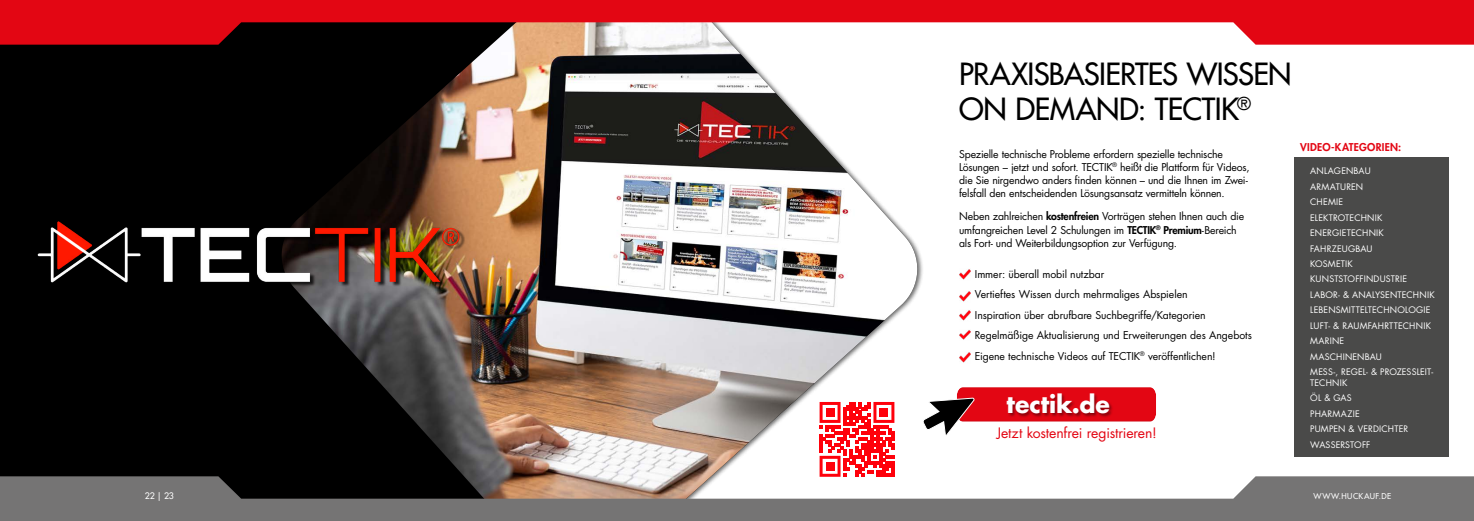
<style>
.page{position:relative;width:1474px;height:521px;background:#fff}
.page>*{position:absolute;margin:0;border:0;box-sizing:border-box;transform-origin:0 0}
.t1{font:500 29.75px/35.7px "Futura Std";letter-spacing:-.025em;color:#000}
.t2{font:700 23.62px "Futura Std";letter-spacing:-.005em;color:#fff}
.t3{font:14px "Futura Std";letter-spacing:-.01em;color:#e30613}
.t4{font:10.5px/13.1px "Futura Std";letter-spacing:-.015em;color:#000}
.t5{font:800 10.5px "Futura Std";letter-spacing:.025em;color:#e30613}
.t6{font:8.75px/15.5px "Futura Std";letter-spacing:.02em;color:#fff}
.t7{font:500 8.75px "Futura Std";color:#fff}
.t8{font:500 7.88px "Futura Std";letter-spacing:.065em;color:#fff}
.s1{font-weight:800}
</style>
<div class="page">
<div style="left:0;top:10px;width:608px;height:502px;background:#000"></div>
<svg style="left:924px;top:387px;width:232px;height:49px"></svg>
<div style="left:1006px;top:393px;width:107px;height:24px;background:#000;opacity:.4"></div>
<img style="left:303px;top:45px;width:619px;height:431px">
<svg style="left:0;top:0;width:1473px;height:45px;fill:#e30613"></svg>
<svg style="left:0;top:476px;width:1473px;height:45px;fill:#757474"></svg>
<img style="left:37px;top:214px;width:434px;height:84px">
<svg style="left:959px;top:269px;width:11px;height:11px"></svg>
<svg style="left:959px;top:291px;width:11px;height:11px"></svg>
<svg style="left:959px;top:310px;width:11px;height:11px"></svg>
<svg style="left:959px;top:352px;width:11px;height:11px"></svg>
<svg style="left:959px;top:330px;width:11px;height:10px"></svg>
<div style="left:1294px;top:157px;width:155px;height:299px;background:#4a4a49"></div>
<p class="t7" style="left:145px;top:490px;width:31px">22 | 23</p>
<h1 class="t1" style="left:959px;top:56px;width:334px">PRAXISBASIERTES WISSEN<br>ON DEMAND: TECTIK<sup>®</sup></h1>
<p class="t4" style="left:959px;top:147px;width:292px">Spezielle technische Probleme erfordern spezielle technische Lösungen – jetzt und sofort. TECTIK<sup>®</sup> heißt die Plattform für Videos, die Sie nirgendwo anders finden können – und die Ihnen im Zwei&shy;felsfall den entscheidenden Lösungsansatz vermitteln können.</p>
<p class="t4" style="left:959px;top:210px;width:286px">Neben zahlreichen <span class="s1">kostenfreien</span> Vorträgen stehen Ihnen auch die umfangreichen Level 2 Schulungen im <span class="s1">TECTIK</span><sup>®</sup> <span class="s1">Premium</span>-Bereich als Fort- und Weiterbildungsoption zur Verfügung.</p>
<p class="t4" style="left:974px;top:264px;width:278px;line-height:20.4px">Immer: überall mobil nutzbar<br>Vertieftes Wissen durch mehrmaliges Abspielen<br>Inspiration über abrufbare Suchbegriffe/Kategorien Regelmäßige Aktualisierung und Erweiterungen des Angebots Eigene technische Videos auf TECTIK<sup>®</sup> veröffentlichen!</p>
<h2 class="t2" style="left:1006px;top:388px;width:105px">tectik.de</h2>
<h3 class="t3" style="left:996px;top:424px;width:161px">Jetzt kostenfrei registrieren!</h3>
<p class="t5" style="left:1300px;top:141px;width:102px">VIDEO-KATEGORIEN:</p>
<p class="t6" style="left:1310px;top:163px;width:126px">ANLAGENBAU<br>ARMATUREN<br>CHEMIE<br>ELEKTROTECHNIK<br>ENERGIETECHNIK<br>FAHRZEUGBAU<br>KOSMETIK<br>KUNSTSTOFFINDUSTRIE<br>LABOR- &amp; ANALYSENTECHNIK<br>LEBENSMITTELTECHNOLOGIE<br>LUFT- &amp; RAUMFAHRTTECHNIK<br>MARINE<br>MASCHINENBAU<br>MESS-, REGEL- &amp; PROZESSLEIT-</p>
<p class="t6" style="left:1310px;top:375px;width:99px">TECHNIK<br>ÖL &amp; GAS<br>PHARMAZIE<br>PUMPEN &amp; VERDICHTER<br>WASSERSTOFF</p>
<p class="t8" style="left:1313px;top:491px;width:79px">WWW.HUCKAUF.DE</p>
</div>
